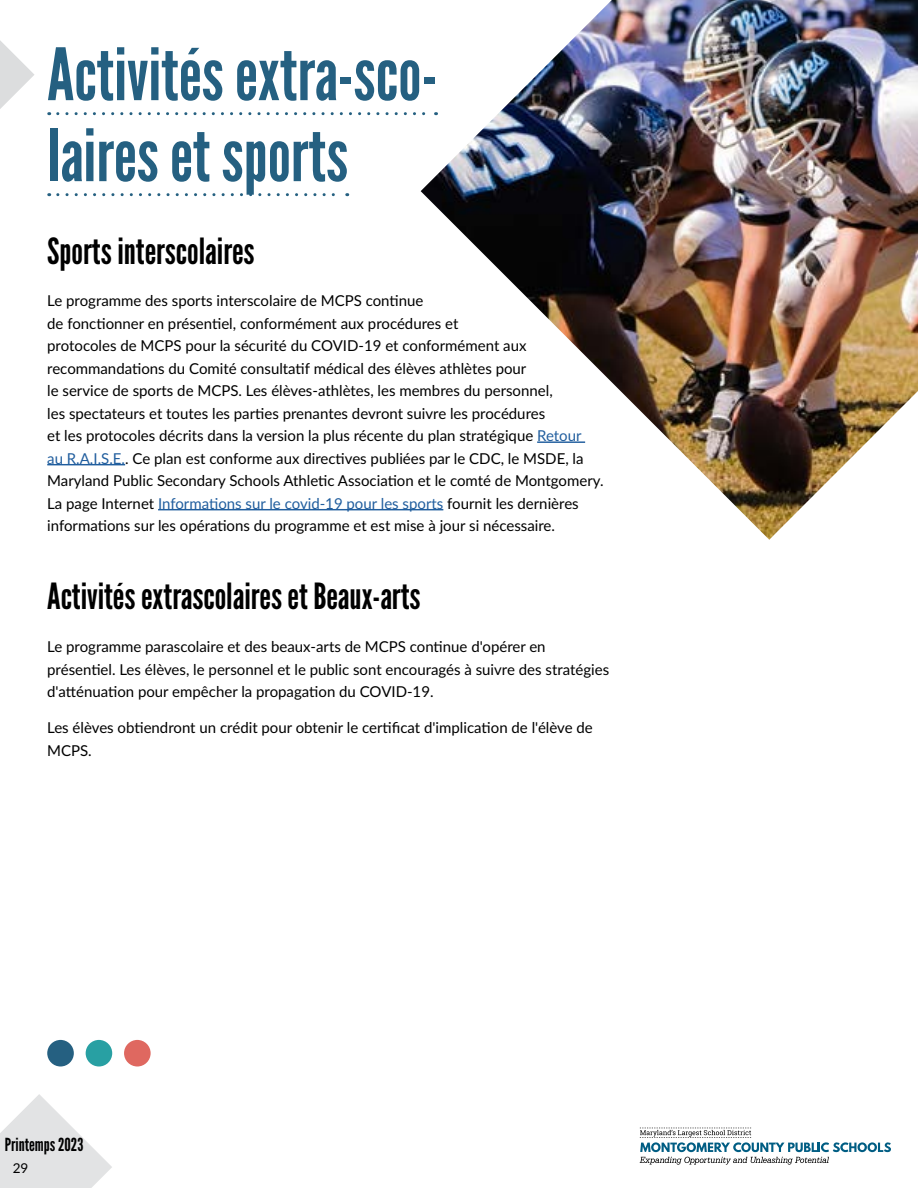
<style>
.page{position:relative;width:918px;height:1188px;background:#fff}
.page>*{position:absolute;margin:0;border:0;box-sizing:border-box;transform-origin:0 0}
.t1{font:72px/81px "League Gothic";color:#256081}
.t2{font:36px "League Gothic";color:#000}
.t3{font:18px "League Gothic";color:#000}
.t4{font:15px/22.5px "Lato";color:#000}
.t5{font:13.5px "Lato";color:#000}
.s1{color:#215e9e}
</style>
<div class="page">
<svg style="left:0;top:1094px;width:112px;height:94px"></svg>
<svg style="left:640px;top:1128px;width:251px;height:37px"></svg>
<svg style="left:0;top:40px;width:34px;height:69px"></svg>
<svg style="left:58px;top:112px;width:358px;height:3px"></svg>
<svg style="left:58px;top:193px;width:290px;height:3px"></svg>
<hr style="left:47px;top:464px;width:78px;height:1px;background:#215e9e">
<hr style="left:158px;top:509px;width:285px;height:1px;background:#215e9e">
<img style="left:421px;top:0;width:497px;height:540px">
<div style="left:47px;top:1040px;width:27px;height:26px;background:#256081;border-radius:50%"></div>
<div style="left:86px;top:1040px;width:26px;height:26px;background:#28a0a3;border-radius:50%"></div>
<div style="left:124px;top:1040px;width:27px;height:26px;background:#df6860;border-radius:50%"></div>
<h1 class="t1" style="left:47px;top:34px;width:391px">Activités extra-sco&shy;laires et sports</h1>
<h2 class="t2" style="left:47px;top:229px;width:209px">Sports interscolaires</h2>
<p class="t4" style="left:47px;top:289px;width:558px">Le programme des sports interscolaire de MCPS continue<br>de fonctionner en présentiel, conformément aux procédures et<br>protocoles de MCPS pour la sécurité du COVID-19 et conformément aux recommandations du Comité consultatif médical des élèves athlètes pour<br>le service de sports de MCPS. Les élèves-athlètes, les membres du personnel,<br>les spectateurs et toutes les parties prenantes devront suivre les procédures<br>et les protocoles décrits dans la version la plus récente du plan stratégique <span class="s1">Retour<br>au R.A.I.S.E.</span>. Ce plan est conforme aux directives publiées par le CDC, le MSDE, la Maryland Public Secondary Schools Athletic Association et le comté de Montgomery.<br>La page Internet <span class="s1">Informations sur le covid-19 pour les sports</span> fournit les dernières informations sur les opérations du programme et est mise à jour si nécessaire.</p>
<h2 class="t2" style="left:47px;top:575px;width:375px">Activités extrascolaires et Beaux-arts</h2>
<p class="t4" style="left:47px;top:635px;width:563px">Le programme parascolaire et des beaux-arts de MCPS continue d'opérer en présentiel. Les élèves, le personnel et le public sont encouragés à suivre des stratégies d'atténuation pour empêcher la propagation du COVID-19.</p>
<p class="t4" style="left:47px;top:716px;width:547px">Les élèves obtiendront un crédit pour obtenir le certificat d'implication de l'élève de<br>MCPS.</p>
<p class="t3" style="left:5px;top:1134px;width:80px">Printemps 2023</p>
<p class="t5" style="left:13px;top:1158px;width:17px">29</p>
</div>
